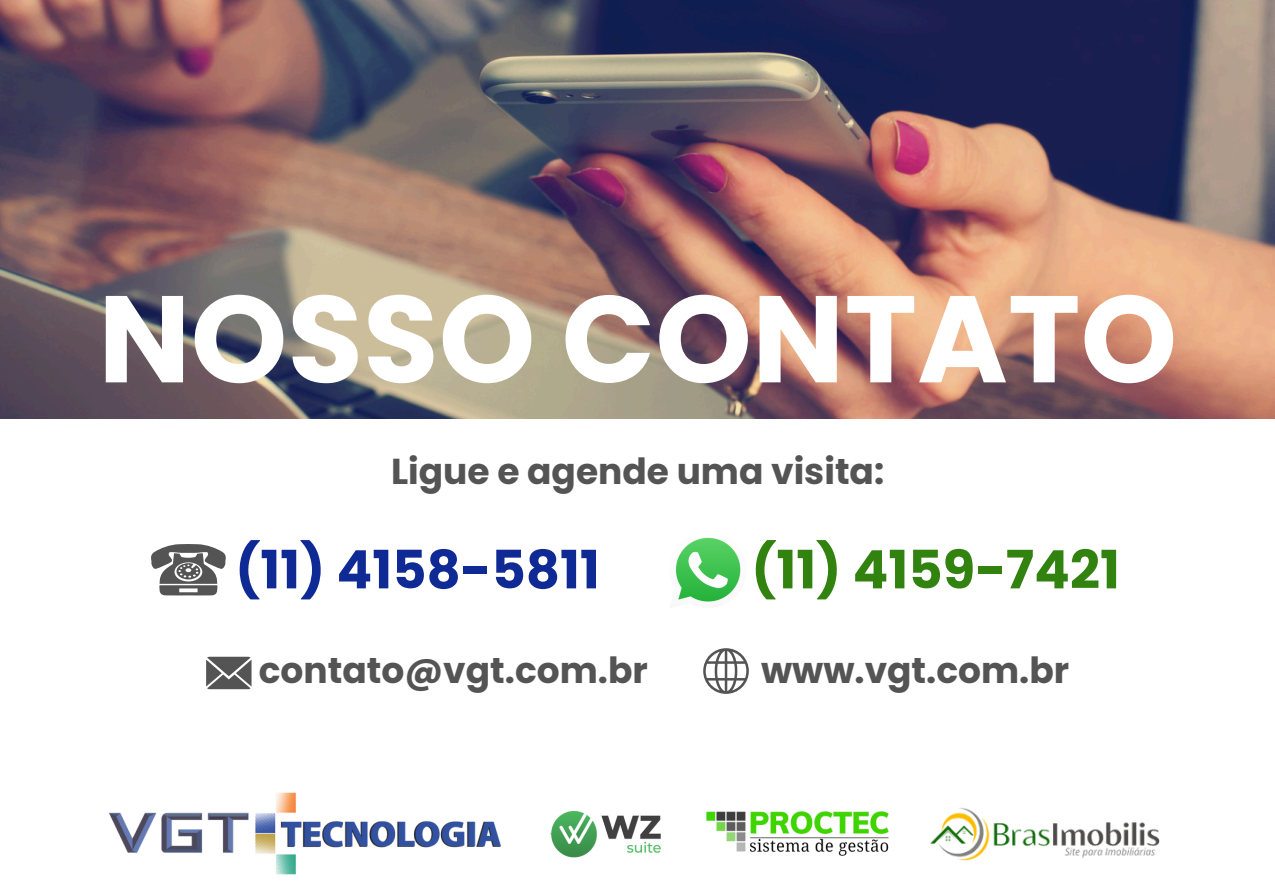
<style>
.page{position:relative;width:1275px;height:893px;background:#fff}
.page>*{position:absolute;margin:0;border:0;box-sizing:border-box;transform-origin:0 0}
.t1{font:700 123px "Poppins";color:#fff}
.t2{font:700 52.8px "Poppins";color:#0f2a94}
.t3{font:700 52.8px "Poppins";color:#31820e}
.t4{font:700 36px "Poppins";color:#545454}
</style>
<div class="page">
<img style="left:0;top:0;width:1275px;height:419px">
<svg style="left:151px;top:544px;width:75px;height:51px"></svg>
<img style="left:675px;top:537px;width:66px;height:65px">
<svg style="left:206px;top:656px;width:45px;height:33px"></svg>
<svg style="left:703px;top:648px;width:46px;height:45px"></svg>
<img style="left:109px;top:792px;width:392px;height:82px">
<img style="left:550px;top:811px;width:111px;height:46px">
<img style="left:706px;top:811px;width:182px;height:44px">
<img style="left:930px;top:807px;width:230px;height:53px">
<h2 class="t1" style="left:98px;top:253px;width:1080px">NOSSO CONTATO</h2>
<p class="t4" style="left:391px;top:446px;width:495px">Ligue e agende uma visita:</p>
<p class="t2" style="left:235px;top:532px;width:366px">(11) 4158-5811</p>
<p class="t3" style="left:751px;top:532px;width:370px">(11) 4159-7421</p>
<h2 class="t4" style="left:259px;top:644px;width:390px">contato@vgt.com.br</h2>
<p class="t4" style="left:761px;top:644px;width:310px">www.vgt.com.br</p>
</div>
